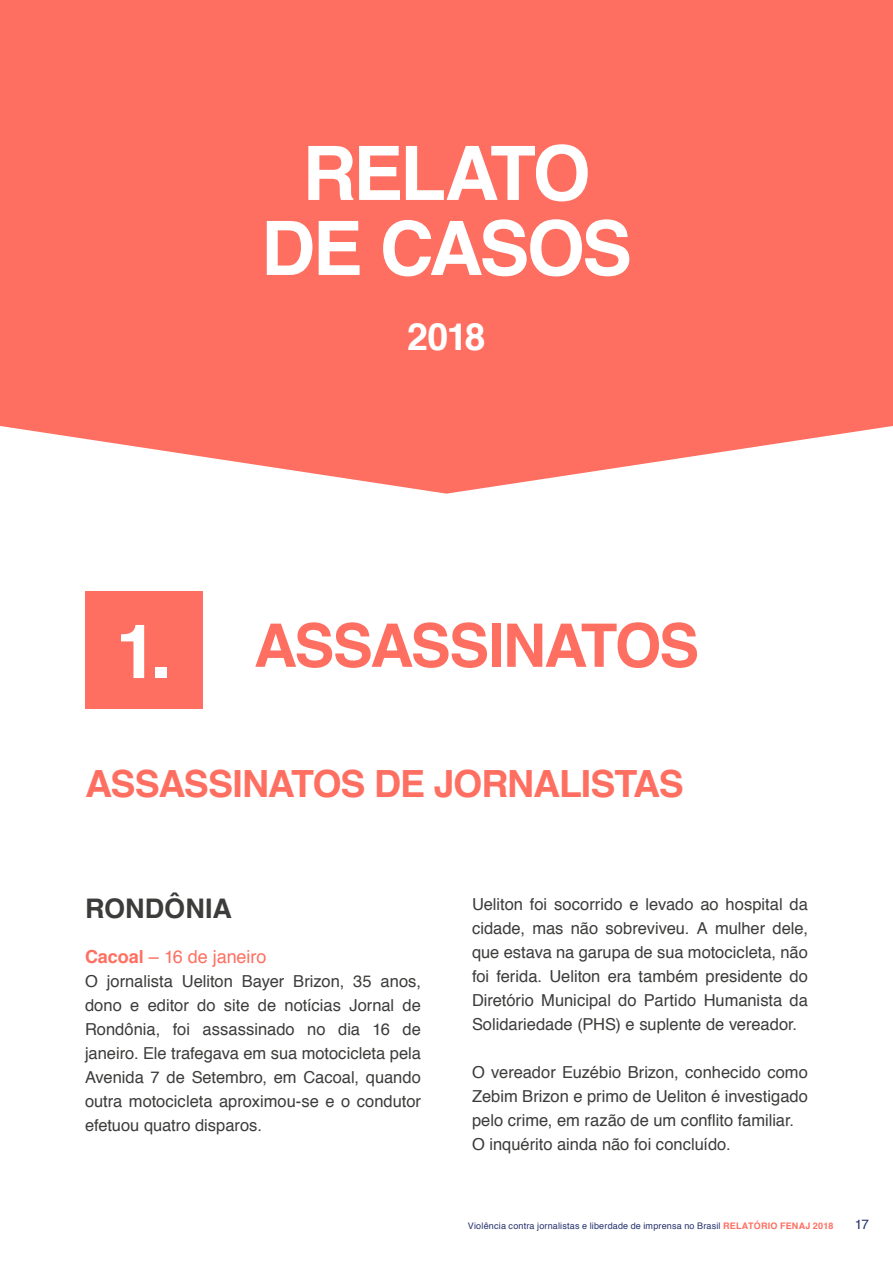
<style>
.page{position:relative;width:893px;height:1263px;background:#fff}
.page>*{position:absolute;margin:0;border:0;box-sizing:border-box;transform-origin:0 0}
.t1{font:700 75px/75px "Helvetica";letter-spacing:-.045em;color:#fff;text-align:center}
.t2{font:700 60px "Helvetica";letter-spacing:-.035em;color:#fe6f61}
.t3{font:700 37.5px "Helvetica";letter-spacing:-.03em;color:#fe6f61}
.t4{font:700 37.5px "Helvetica";color:#fff}
.t5{font:700 27px "Helvetica";letter-spacing:.005em;color:#3c3c3b}
.t6{font:18px "Helvetica";letter-spacing:-.005em;color:#fe6f61}
.t7{font:16.5px/24px "Helvetica";color:#3c3c3b;text-align:justify}
.t8{font:13.5px "Helvetica";color:#26326c}
.t9{font:9px "Helvetica";letter-spacing:.025em;color:#26326c}
.s1{font-size:75px;color:#fff}
.s2{font-weight:700}
.s3{font-weight:700;color:#fe6f61}
</style>
<div class="page">
<svg style="left:0;top:0;width:893px;height:494px;background:#fe786b"></svg>
<div style="left:85px;top:591px;width:118px;height:118px;background:#fe6f61"></div>
<h1 class="t1" style="left:261px;top:137px;width:372px">RELATO<br>DE CASOS</h1>
<h3 class="t4" style="left:407px;top:306px;width:80px">2018</h3>
<h2 class="t2" style="left:116px;top:597px;width:585px"><span class="s1">1.</span> ASSASSINATOS</h2>
<h3 class="t3" style="left:85px;top:754px;width:600px">ASSASSINATOS DE JORNALISTAS</h3>
<h3 class="t5" style="left:85px;top:886px;width:148px">RONDÔNIA</h3>
<p class="t6" style="left:85px;top:942px;width:183px"><span class="s2">Cacoal</span> – 16 de janeiro</p>
<p class="t7" style="left:85px;top:969px;width:337px">O jornalista Ueliton Bayer Brizon, 35 anos, dono e editor do site de notícias Jornal de Rondônia, foi assassinado no dia 16 de janeiro. Ele trafegava em sua motocicleta pela Avenida 7 de Setembro, em Cacoal, quando outra motocicleta aproximou-se e o condutor efetuou quatro disparos.</p>
<p class="t7" style="left:472px;top:892px;width:337px">Ueliton foi socorrido e levado ao hospital da cidade, mas não sobreviveu. A mulher dele, que estava na garupa de sua motocicleta, não foi ferida. Ueliton era também presidente do Diretório Municipal do Partido Humanista da Solidariedade (PHS) e suplente de vereador.</p>
<p class="t7" style="left:472px;top:1060px;width:337px;text-align:left">O vereador Euzébio Brizon, conhecido como Zebim Brizon e primo de Ueliton é investigado pelo crime, em razão de um conflito familiar.<br>O inquérito ainda não foi concluído.</p>
<p class="t9" style="left:468px;top:1219px;width:367px">Violência contra jornalistas e liberdade de imprensa no Brasil <span class="s3">RELATÓRIO FENAJ 2018</span></p>
<p class="t8" style="left:855px;top:1214px;width:16px">17</p>
</div>
